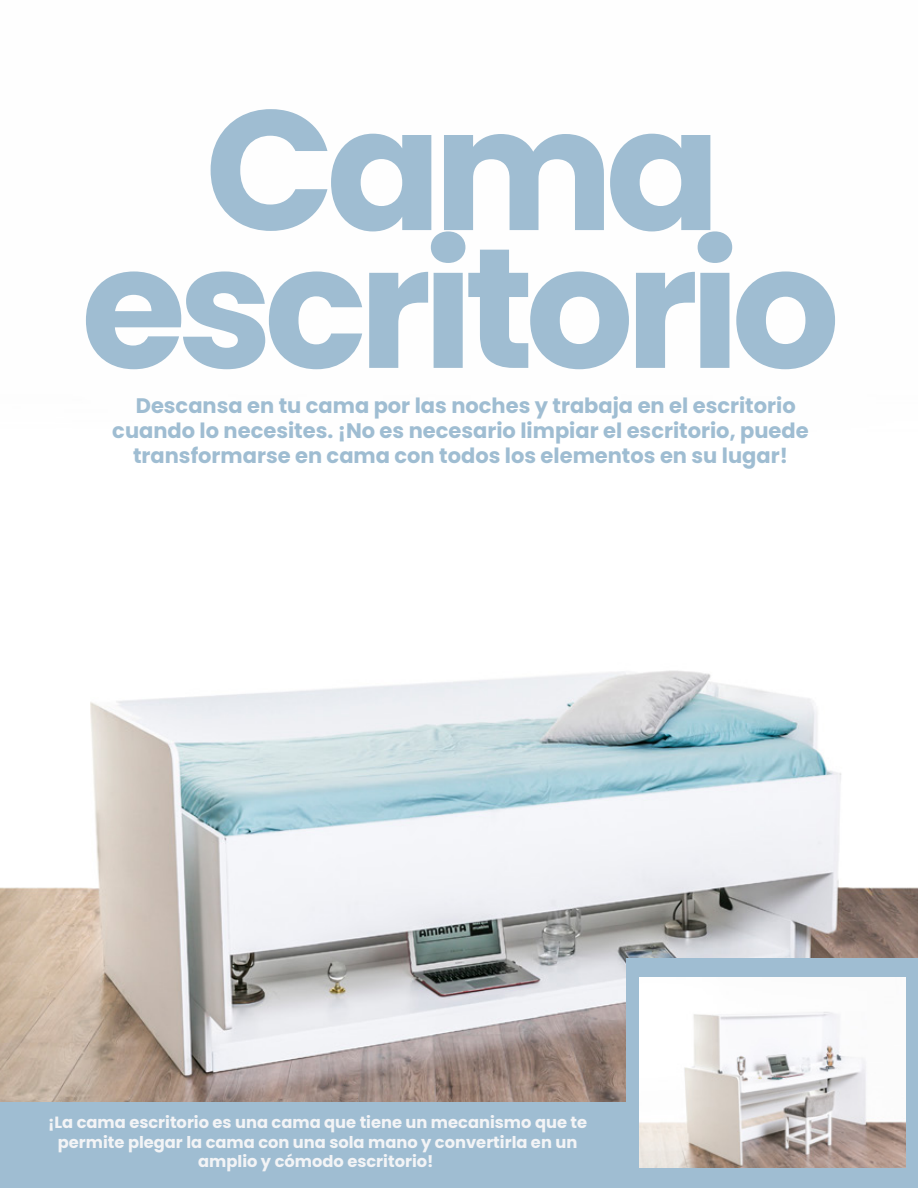
<style>
.page{position:relative;width:918px;height:1188px;background:#fff}
.page>*{position:absolute;margin:0;border:0;box-sizing:border-box;transform-origin:0 0}
.t1{font:700 170.4px/137.9px "Poppins";letter-spacing:-.05em;color:#9fbdd2;text-align:center}
.t2{font:700 21px/25.2px "Poppins";color:#9fbdd2;text-align:center}
.t3{font:700 16.2px/19.5px "Poppins";color:#f3f4f6;text-align:center}
</style>
<div class="page">
<img style="left:0;top:670px;width:918px;height:432px">
<div style="left:0;top:1102px;width:813px;height:86px;background:#9fbdd2"></div>
<div style="left:626px;top:959px;width:292px;height:229px;background:#9fbdd2"></div>
<img style="left:640px;top:978px;width:266px;height:189px">
<h1 class="t1" style="left:81px;top:102px;width:760px">Cama escritorio</h1>
<p class="t2" style="left:112px;top:393px;width:698px">Descansa en tu cama por las noches y trabaja en el escritorio cuando lo necesites. ¡No es necesario limpiar el escritorio, puede transformarse en cama con todos los elementos en su lugar!</p>
<p class="t3" style="left:48px;top:1113px;width:541px">¡La cama escritorio es una cama que tiene un mecanismo que te permite plegar la cama con una sola mano y convertirla en un amplio y cómodo escritorio!</p>
</div>
